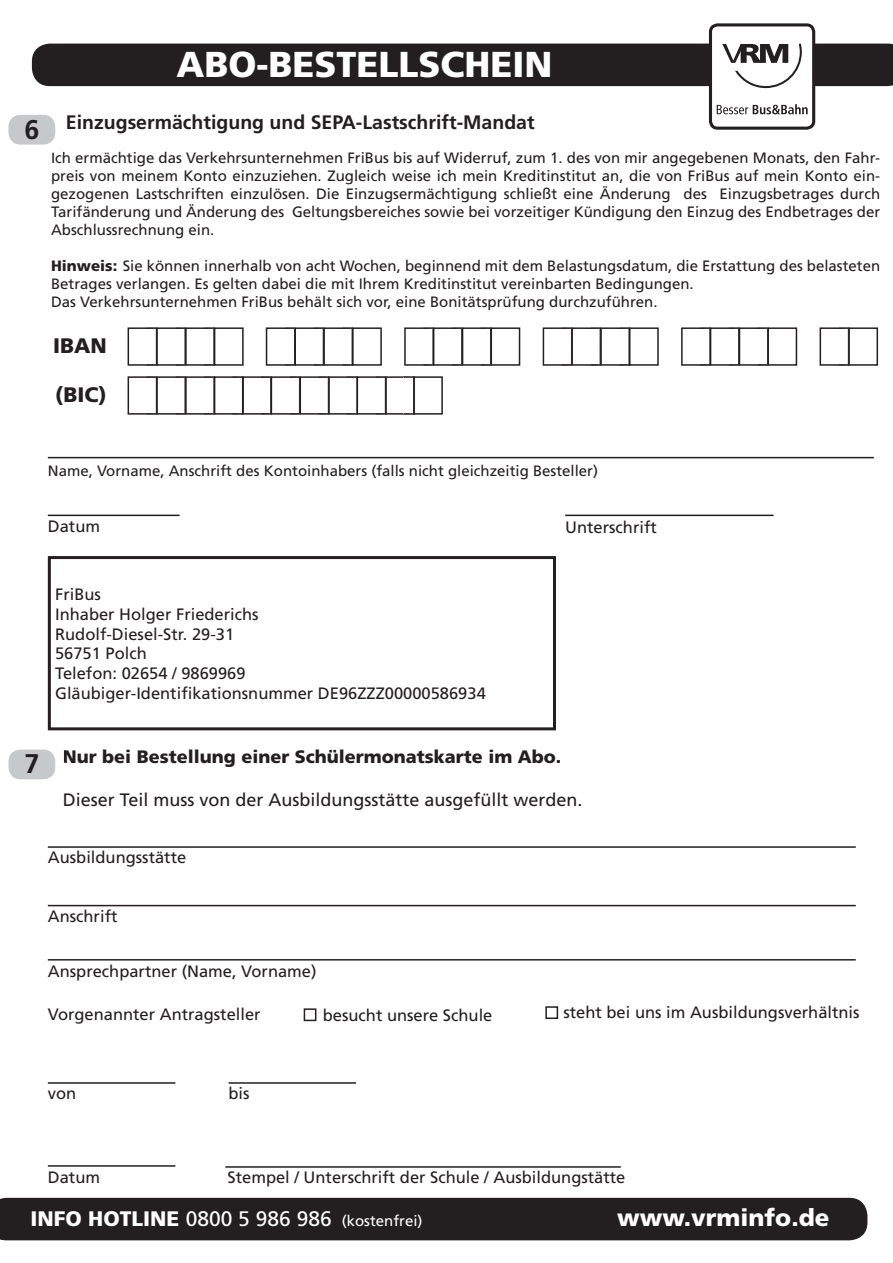
<style>
.page{position:relative;width:893px;height:1263px;background:#fff}
.page>*{position:absolute;margin:0;border:0;box-sizing:border-box;transform-origin:0 0}
.t1{font:900 36px "Frutiger LT";color:#fff}
.t2{font:700 27px "Frutiger LT";color:#231f20}
.t3{font:900 24px "Frutiger LT";color:#fff}
.t4{font:900 21px "Frutiger LT";color:#231f20}
.t5{font:700 19.5px "Frutiger LT";color:#231f20}
.t6{font:18px "Frutiger LT";color:#231f20}
.t7{font:900 18px "Frutiger LT";color:#231f20}
.t8{font:16.5px/19.8px "Frutiger LT";color:#231f20}
.t9{font:15px/18px "Frutiger LT";color:#231f20;text-align:justify}
.t10{font:15px "Frutiger LT";color:#fff}
.s1{font-weight:900}
.s2{font-weight:900;font-size:21px}
.s3{font-size:21px}
</style>
<div class="page">
<div style="left:0;top:1198px;width:867px;height:42px;background:#231f20"></div>
<div style="left:709px;top:23px;width:106px;height:107px;border:3px solid #231f20;border-radius:7px"></div>
<svg style="left:32px;top:44px;width:861px;height:44px;background:#3f3c3d"></svg>
<svg style="left:717px;top:104px;width:91px;height:10px"></svg>
<hr style="left:48px;top:846px;width:808px;height:2px;background:#231f20">
<hr style="left:48px;top:905px;width:808px;height:1px;background:#231f20">
<hr style="left:48px;top:959px;width:808px;height:1px;background:#231f20">
<div style="left:304px;top:1008px;width:12px;height:13px;border:2px solid #231f20"></div>
<div style="left:545px;top:1006px;width:13px;height:13px;border:2px solid #231f20"></div>
<hr style="left:48px;top:1082px;width:127px;height:2px;background:#231f20">
<hr style="left:229px;top:1082px;width:127px;height:2px;background:#231f20">
<hr style="left:48px;top:1165px;width:127px;height:2px;background:#231f20">
<hr style="left:225px;top:1166px;width:396px;height:2px;background:#231f20">
<hr style="left:48px;top:515px;width:132px;height:1px;background:#231f20">
<hr style="left:565px;top:515px;width:209px;height:1px;background:#231f20">
<div style="left:48px;top:556px;width:508px;height:174px;border:3px solid #231f20"></div>
<img style="left:8px;top:124px;width:56px;height:28px">
<img style="left:9px;top:115px;width:46px;height:30px">
<svg style="left:64px;top:750px;width:1px;height:13px"></svg>
<img style="left:9px;top:749px;width:46px;height:30px">
<img style="left:127px;top:327px;width:1px;height:39px">
<img style="left:520px;top:327px;width:1px;height:39px">
<div style="left:490px;top:327px;width:30px;height:39px;border:2px solid #231f20"></div>
<img style="left:542px;top:327px;width:1px;height:39px">
<svg style="left:543px;top:327px;width:76px;height:39px"></svg>
<img style="left:619px;top:327px;width:10px;height:39px">
<div style="left:629px;top:327px;width:30px;height:39px;border:2px solid #231f20"></div>
<svg style="left:681px;top:327px;width:77px;height:39px"></svg>
<img style="left:797px;top:327px;width:1px;height:39px">
<img style="left:758px;top:327px;width:9px;height:39px">
<div style="left:767px;top:327px;width:30px;height:39px;border:2px solid #231f20"></div>
<img style="left:819px;top:327px;width:1px;height:39px">
<svg style="left:820px;top:327px;width:19px;height:39px"></svg>
<img style="left:878px;top:328px;width:1px;height:38px">
<img style="left:839px;top:327px;width:9px;height:39px">
<div style="left:848px;top:327px;width:30px;height:39px;border:2px solid #231f20"></div>
<img style="left:127px;top:376px;width:1px;height:39px">
<svg style="left:128px;top:327px;width:364px;height:88px"></svg>
<div style="left:413px;top:376px;width:30px;height:39px;border:2px solid #231f20"></div>
<hr style="left:48px;top:457px;width:826px;height:1px;background:#231f20">
<h1 class="t1" style="left:176px;top:43px;width:378px">ABO-BESTELLSCHEIN</h1>
<h2 class="t2" style="left:24px;top:113px;width:17px">6</h2>
<h3 class="t5" style="left:66px;top:111px;width:470px">Einzugsermächtigung und SEPA-Lastschrift-Mandat</h3>
<p class="t9" style="left:51px;top:149px;width:831px">Ich ermächtige das Verkehrsunternehmen FriBus bis auf Widerruf, zum 1. des von mir angegebenen Monats, den Fahr&shy;preis von meinem Konto einzuziehen. Zugleich weise ich mein Kreditinstitut an, die von FriBus auf mein Konto ein&shy;gezogenen Lastschriften einzulösen. Die Einzugsermächtigung schließt eine Änderung des Einzugsbetrages durch Tarifänderung und Änderung des Geltungsbereiches sowie bei vorzeitiger Kündigung den Einzug des Endbetrages der Abschlussrechnung ein.</p>
<p class="t9" style="left:51px;top:257px;width:831px;text-align:left"><span class="s1">Hinweis:</span> Sie können innerhalb von acht Wochen, beginnend mit dem Belastungsdatum, die Erstattung des belasteten<br>Betrages verlangen. Es gelten dabei die mit Ihrem Kreditinstitut vereinbarten Bedingungen.<br>Das Verkehrsunternehmen FriBus behält sich vor, eine Bonitätsprüfung durchzuführen.</p>
<h3 class="t4" style="left:53px;top:333px;width:55px">IBAN</h3>
<h3 class="t4" style="left:55px;top:382px;width:53px">(BIC)</h3>
<p class="t9" style="left:48px;top:462px;width:552px">Name, Vorname, Anschrift des Kontoinhabers (falls nicht gleichzeitig Besteller)</p>
<p class="t8" style="left:48px;top:516px;width:54px">Datum</p>
<p class="t8" style="left:565px;top:517px;width:93px">Unterschrift</p>
<p class="t8" style="left:55px;top:584px;width:432px">FriBus<br>Inhaber Holger Friederichs<br>Rudolf-Diesel-Str. 29-31<br>56751 Polch<br>Telefon: 02654 / 9869969<br>Gläubiger-Identifikationsnummer DE96ZZZ00000586934</p>
<h2 class="t2" style="left:24px;top:748px;width:17px">7</h2>
<p class="t7" style="left:63px;top:746px;width:500px">Nur bei Bestellung einer Schülermonatskarte im Abo.</p>
<p class="t6" style="left:63px;top:789px;width:521px">Dieser Teil muss von der Ausbildungsstätte ausgefüllt werden.</p>
<p class="t8" style="left:48px;top:848px;width:140px">Ausbildungsstätte</p>
<p class="t8" style="left:48px;top:906px;width:71px">Anschrift</p>
<p class="t8" style="left:48px;top:962px;width:270px">Ansprechpartner (Name, Vorname)</p>
<p class="t8" style="left:48px;top:1004px;width:214px">Vorgenannter Antragsteller</p>
<p class="t8" style="left:323px;top:1005px;width:171px">besucht unsere Schule</p>
<p class="t8" style="left:563px;top:1002px;width:298px">steht bei uns im Ausbildungsverhältnis</p>
<p class="t8" style="left:48px;top:1083px;width:30px">von</p>
<p class="t8" style="left:229px;top:1083px;width:23px">bis</p>
<p class="t8" style="left:48px;top:1167px;width:54px">Datum</p>
<p class="t8" style="left:228px;top:1167px;width:399px">Stempel / Unterschrift der Schule / Ausbildungstätte</p>
<p class="t10" style="left:31px;top:1212px;width:394px"><span class="s2">INFO HOTLINE</span> <span class="s3">0800 5 986 986</span> (kostenfrei)</p>
<h3 class="t3" style="left:617px;top:1203px;width:214px">www.vrminfo.de</h3>
</div>
